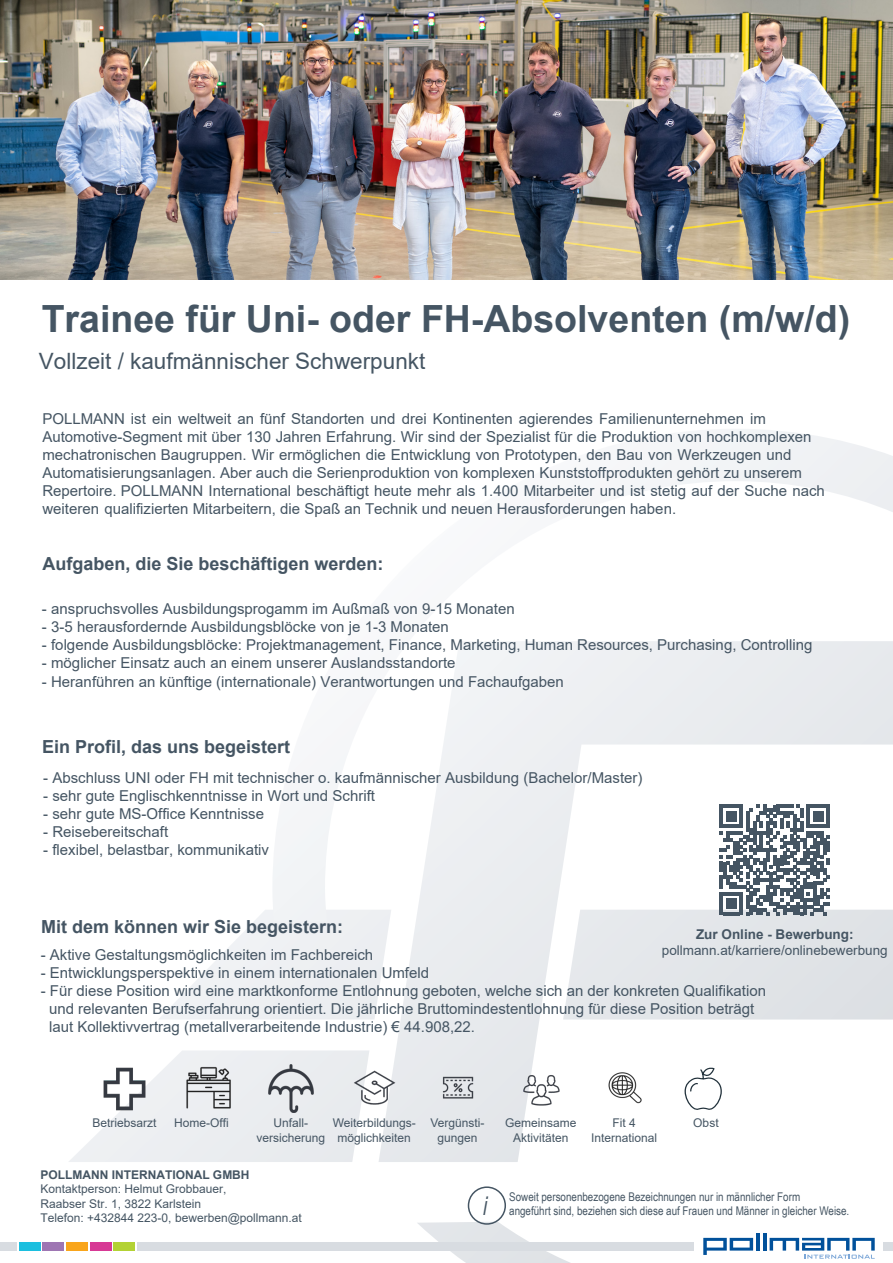
<style>
.page{position:relative;width:893px;height:1263px;background:#fff}
.page>*{position:absolute;margin:0;border:0;box-sizing:border-box;transform-origin:0 0}
.t1{font:700 37.5px "Arial";color:#455563}
.t2{font:italic 300 27px "Helvetica Now Display";color:#455563}
.t3{font:22.5px "Arial";color:#455563}
.t4{font:700 18px "Arial";color:#455563}
.t5{font:15px/18px "Arial";color:#455563}
.t6{font:15px/18px "Arial";color:#455563}
.t7{font:13.5px/16.2px "Arial";color:#455563;text-align:center}
.t8{font:12px/14.4px "Arial";color:#455563;text-align:center}
.t9{font:12px "Arial Narrow";color:#455563}
.t10{font:700 12px "Arial";color:#455563}
.s1{font-weight:700}
</style>
<div class="page">
<svg style="left:159px;top:910px;width:113px;height:109px"></svg>
<svg style="left:69px;top:1050px;width:203px;height:112px"></svg>
<svg style="left:272px;top:429px;width:621px;height:834px"></svg>
<div style="left:468px;top:1186px;width:38px;height:39px;border:2px solid #455563;border-radius:50%"></div>
<hr style="left:756px;top:1233px;width:4px;height:17px;background:#01519b">
<hr style="left:763px;top:1233px;width:3px;height:17px;background:#01519b">
<svg style="left:703px;top:1238px;width:50px;height:17px"></svg>
<svg style="left:770px;top:1238px;width:105px;height:21px"></svg>
<div style="left:137px;top:1242px;width:556px;height:9px;background:#d8dce1"></div>
<div style="left:0;top:1242px;width:17px;height:9px;background:#d8dce1"></div>
<div style="left:43px;top:1242px;width:21px;height:9px;background:#9e76b3"></div>
<div style="left:19px;top:1242px;width:21px;height:9px;background:#1cbfdf"></div>
<div style="left:66px;top:1242px;width:22px;height:9px;background:#f9a51b"></div>
<div style="left:90px;top:1242px;width:21px;height:9px;background:#d73995"></div>
<div style="left:114px;top:1242px;width:21px;height:9px;background:#b3d234"></div>
<img style="left:0;top:0;width:893px;height:279px">
<svg style="left:719px;top:805px;width:111px;height:110px"></svg>
<div style="left:884px;top:1242px;width:9px;height:9px;background:#d8dce1"></div>
<img style="left:100px;top:1063px;width:49px;height:49px">
<img style="left:179px;top:1063px;width:58px;height:49px">
<img style="left:267px;top:1063px;width:48px;height:49px">
<img style="left:346px;top:1063px;width:58px;height:49px">
<img style="left:429px;top:1063px;width:58px;height:49px">
<img style="left:518px;top:1063px;width:46px;height:49px">
<img style="left:603px;top:1068px;width:43px;height:39px">
<svg style="left:685px;top:1068px;width:37px;height:42px"></svg>
<p class="t1" style="left:42px;top:292px;width:810px">Trainee für Uni- oder FH-Absolventen (m/w/d)</p>
<p class="t3" style="left:39px;top:345px;width:388px">Vollzeit / kaufmännischer Schwerpunkt</p>
<p class="t6" style="left:42px;top:410px;width:784px">POLLMANN ist ein weltweit an fünf Standorten und drei Kontinenten agierendes Familienunternehmen im Automotive-Segment mit über 130 Jahren Erfahrung. Wir sind der Spezialist für die Produktion von hochkomplexen mechatronischen Baugruppen. Wir ermöglichen die Entwicklung von Prototypen, den Bau von Werkzeugen und Automatisierungsanlagen. Aber auch die Serienproduktion von komplexen Kunststoffprodukten gehört zu unserem Repertoire. POLLMANN International beschäftigt heute mehr als 1.400 Mitarbeiter und ist stetig auf der Suche nach weiteren qualifizierten Mitarbeitern, die Spaß an Technik und neuen Herausforderungen haben.</p>
<p class="t4" style="left:43px;top:550px;width:343px">Aufgaben, die Sie beschäftigen werden:</p>
<p class="t5" style="left:42px;top:600px;width:474px">- anspruchsvolles Ausbildungsprogamm im Außmaß von 9-15 Monaten</p>
<p class="t5" style="left:42px;top:618px;width:408px">- 3-5 herausfordernde Ausbildungsblöcke von je 1-3 Monaten</p>
<p class="t5" style="left:42px;top:636px;width:772px">- folgende Ausbildungsblöcke: Projektmanagement, Finance, Marketing, Human Resources, Purchasing, Controlling</p>
<p class="t5" style="left:42px;top:654px;width:415px">- möglicher Einsatz auch an einem unserer Auslandsstandorte</p>
<p class="t5" style="left:42px;top:672px;width:523px">- Heranführen an künftige (internationale) Verantwortungen und Fachaufgaben</p>
<p class="t4" style="left:42px;top:734px;width:250px">Ein Profil, das uns begeistert</p>
<p class="t5" style="left:43px;top:768px;width:601px">- Abschluss UNI oder FH mit technischer o. kaufmännischer Ausbildung (Bachelor/Master)</p>
<p class="t5" style="left:43px;top:786px;width:333px">- sehr gute Englischkenntnisse in Wort und Schrift</p>
<p class="t5" style="left:43px;top:804px;width:222px">- sehr gute MS-Office Kenntnisse</p>
<p class="t5" style="left:43px;top:822px;width:127px">- Reisebereitschaft</p>
<p class="t5" style="left:43px;top:840px;width:227px">- flexibel, belastbar, kommunikativ</p>
<p class="t4" style="left:41px;top:914px;width:304px">Mit dem können wir Sie begeistern:</p>
<p class="t7" style="left:662px;top:926px;width:227px"><span class="s1">Zur Online - Bewerbung: </span>pollmann.at/karriere/onlinebewerbung</p>
<p class="t5" style="left:41px;top:946px;width:334px">- Aktive Gestaltungsmöglichkeiten im Fachbereich</p>
<p class="t5" style="left:41px;top:964px;width:390px">- Entwicklungsperspektive in einem internationalen Umfeld</p>
<p class="t5" style="left:49px;top:982px;width:718px;text-indent:-8px">- Für diese Position wird eine marktkonforme Entlohnung geboten, welche sich an der konkreten Qualifikation und relevanten Berufserfahrung orientiert. Die jährliche Bruttomindestentlohnung für diese Position beträgt laut Kollektivvertrag (metallverarbeitende Industrie) € 44.908,22.</p>
<p class="t8" style="left:92px;top:1116px;width:66px">Betriebsarzt</p>
<p class="t8" style="left:174px;top:1116px;width:56px">Home-Offi</p>
<p class="t8" style="left:257px;top:1116px;width:70px">Unfall&shy;versicherung</p>
<p class="t8" style="left:333px;top:1116px;width:85px">Weiterbildungs-</p>
<p class="t8" style="left:338px;top:1130px;width:75px">möglichkeiten</p>
<p class="t10" style="left:41px;top:1166px;width:211px">POLLMANN INTERNATIONAL GMBH</p>
<p class="t8" style="left:41px;top:1182px;width:263px;text-align:left">Kontaktperson: Helmut Grobbauer,<br>Raabser Str. 1, 3822 Karlstein<br>Telefon: +432844 223-0, bewerben@pollmann.at</p>
<p class="t8" style="left:430px;top:1116px;width:56px">Vergünsti-</p>
<p class="t8" style="left:437px;top:1130px;width:42px">gungen</p>
<p class="t8" style="left:505px;top:1116px;width:73px">Gemeinsame</p>
<p class="t8" style="left:513px;top:1130px;width:57px">Aktivitäten</p>
<p class="t8" style="left:612px;top:1116px;width:25px">Fit 4</p>
<p class="t8" style="left:591px;top:1130px;width:68px">International</p>
<p class="t8" style="left:693px;top:1116px;width:27px">Obst</p>
<p class="t2" style="left:482px;top:1187px;width:13px">i</p>
<p class="t9" style="left:509px;top:1187px;width:292px">Soweit personenbezogene Bezeichnungen nur in männlicher Form</p>
<p class="t9" style="left:509px;top:1202px;width:342px">angeführt sind, beziehen sich diese auf Frauen und Männer in gleicher Weise.</p>
</div>
